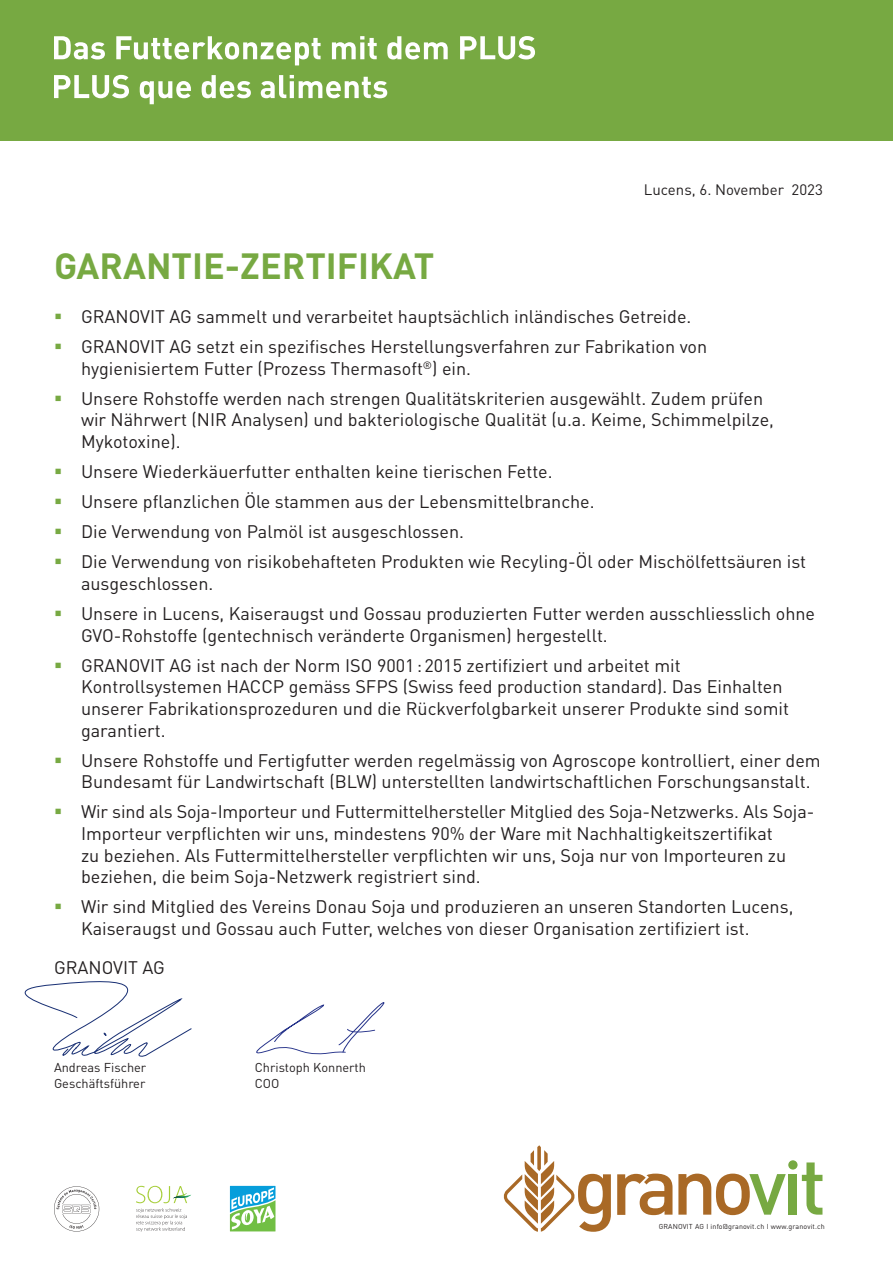
<style>
.page{position:relative;width:893px;height:1263px;background:#fff}
.page>*{position:absolute;margin:0;border:0;box-sizing:border-box;transform-origin:0 0}
.t1{font:700 36px "DIN Pro";color:#77a942}
.t2{font:18px/21.6px "DIN Pro";color:#231f20}
.t3{font:15px "DIN Pro";color:#231f20}
.t4{font:12.75px "DIN Pro";color:#231f20}
.Text__bottom{font:7.05px "DIN";letter-spacing:.02em;color:#231f20}
</style>
<div class="page">
<div style="left:0;top:0;width:893px;height:140px;background:#77a942"></div>
<svg style="left:503px;top:1145px;width:108px;height:87px"></svg>
<svg style="left:678px;top:1173px;width:108px;height:42px"></svg>
<div style="left:789px;top:1174px;width:8px;height:40px;background:#77a942"></div>
<svg style="left:802px;top:1162px;width:20px;height:52px"></svg>
<svg style="left:617px;top:1173px;width:55px;height:42px"></svg>
<div style="left:788px;top:1160px;width:9px;height:9px;background:#77a942;border-radius:50%"></div>
<svg style="left:54px;top:36px;width:51px;height:23px"></svg>
<svg style="left:116px;top:36px;width:205px;height:29px"></svg>
<svg style="left:332px;top:36px;width:45px;height:23px"></svg>
<svg style="left:387px;top:36px;width:61px;height:23px"></svg>
<svg style="left:460px;top:36px;width:75px;height:23px"></svg>
<svg style="left:54px;top:75px;width:75px;height:23px"></svg>
<svg style="left:140px;top:81px;width:51px;height:23px"></svg>
<svg style="left:202px;top:75px;width:49px;height:23px"></svg>
<svg style="left:261px;top:75px;width:126px;height:23px"></svg>
<svg style="left:136px;top:1186px;width:55px;height:46px"></svg>
<svg style="left:54px;top:1186px;width:45px;height:45px"></svg>
<svg style="left:230px;top:1186px;width:45px;height:45px"></svg>
<svg style="left:256px;top:1002px;width:129px;height:53px"></svg>
<svg style="left:24px;top:981px;width:168px;height:76px"></svg>
<p class="t3" style="left:644px;top:180px;width:180px">Lucens, 6. November 2023</p>
<p class="t1" style="left:54px;top:241px;width:382px">GARANTIE-ZERTIFIKAT</p>
<p class="t2" style="left:81px;top:305px;width:612px">GRANOVIT AG sammelt und verarbeitet hauptsächlich inländisches Getreide.</p>
<p class="t2" style="left:81px;top:335px;width:628px">GRANOVIT AG setzt ein spezifisches Herstellungsverfahren zur Fabrikation von hygienisiertem Futter (Prozess Thermasoft<sup>®</sup>) ein.</p>
<p class="t2" style="left:81px;top:387px;width:694px">Unsere Rohstoffe werden nach strengen Qualitätskriterien ausgewählt. Zudem prüfen wir Nährwert (NIR Analysen) und bakteriologische Qualität (u.a. Keime, Schimmelpilze,<br>Mykotoxine).</p>
<p class="t2" style="left:81px;top:460px;width:473px">Unsere Wiederkäuerfutter enthalten keine tierischen Fette.</p>
<p class="t2" style="left:81px;top:490px;width:515px">Unsere pflanzlichen Öle stammen aus der Lebensmittelbranche.</p>
<p class="t2" style="left:81px;top:520px;width:385px">Die Verwendung von Palmöl ist ausgeschlossen.</p>
<p class="t2" style="left:81px;top:550px;width:727px">Die Verwendung von risikobehafteten Produkten wie Recyling-Öl oder Mischölfettsäuren ist ausgeschlossen.</p>
<p class="t2" style="left:81px;top:602px;width:736px">Unsere in Lucens, Kaiseraugst und Gossau produzierten Futter werden ausschliesslich ohne<br>GVO-Rohstoffe (gentechnisch veränderte Organismen) hergestellt.</p>
<p class="t2" style="left:81px;top:654px;width:710px">GRANOVIT AG ist nach der Norm ISO 9001:2015 zertifiziert und arbeitet mit Kontrollsystemen HACCP gemäss SFPS (Swiss feed production standard). Das Einhalten unserer Fabrikationsprozeduren und die Rückverfolgbarkeit unserer Produkte sind somit garantiert.</p>
<p class="t2" style="left:81px;top:748px;width:741px">Unsere Rohstoffe und Fertigfutter werden regelmässig von Agroscope kontrolliert, einer dem<br>Bundesamt für Landwirtschaft (BLW) unterstellten landwirtschaftlichen Forschungsanstalt.</p>
<p class="t2" style="left:81px;top:800px;width:735px">Wir sind als Soja-Importeur und Futtermittelhersteller Mitglied des Soja-Netzwerks. Als Soja-Importeur verpflichten wir uns, mindestens 90% der Ware mit Nachhaltigkeitszertifikat<br>zu beziehen. Als Futtermittelhersteller verpflichten wir uns, Soja nur von Importeuren zu beziehen, die beim Soja-Netzwerk registriert sind.</p>
<p class="t2" style="left:81px;top:895px;width:714px">Wir sind Mitglied des Vereins Donau Soja und produzieren an unseren Standorten Lucens,<br>Kaiseraugst und Gossau auch Futter, welches von dieser Organisation zertifiziert ist.</p>
<p class="t2" style="left:54px;top:956px;width:112px">GRANOVIT AG</p>
<p class="t4" style="left:54px;top:1059px;width:94px">Andreas Fischer</p>
<p class="t4" style="left:54px;top:1074px;width:93px">Geschäftsführer</p>
<p class="t4" style="left:255px;top:1059px;width:113px">Christoph Konnerth</p>
<p class="t4" style="left:255px;top:1074px;width:26px">COO</p>
<p class="Text__bottom" style="left:659px;top:1222px;width:168px">GRANOVIT AG I info@granovit.ch I www.granovit.ch</p>
</div>
